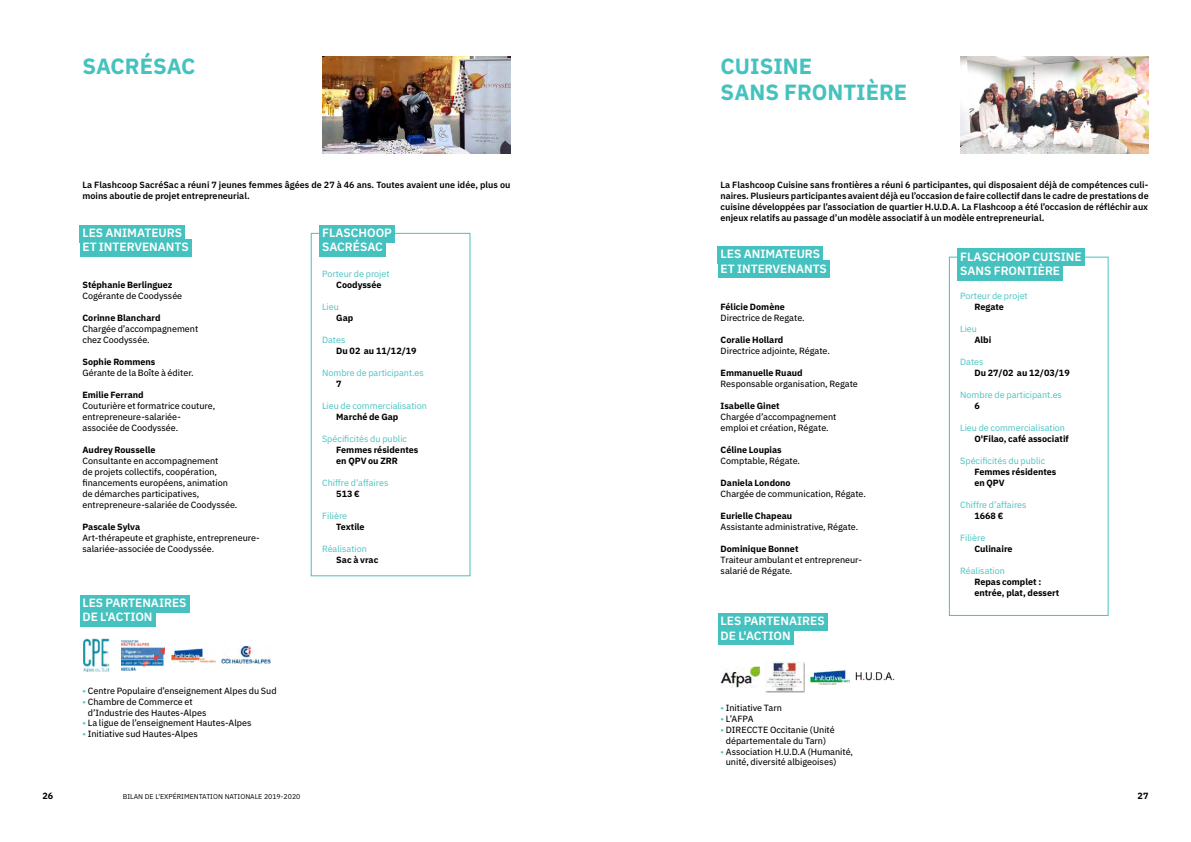
<style>
.page{position:relative;width:1191px;height:842px;background:#fff}
.page>*{position:absolute;margin:0;border:0;box-sizing:border-box;transform-origin:0 0}
.t1{font:700 22px/26.4px "IBM Plex Sans";color:#45c2bf}
.t2{font:600 12px/14.4px "IBM Plex Sans";color:#fff}
.t3{font:9px/11px "IBM Plex Sans Text";color:#000}
.t4{font:600 9px/10.8px "IBM Plex Sans";color:#000}
.t5{font:700 9px/11px "IBM Plex Sans";color:#000}
.t6{font:9px "IBM Plex Sans";color:#45c2bf}
.t7{font:7px "IBM Plex Sans";color:#000}
.s1{font-size:8.5px}
.s2{color:#45c2bf}
</style>
<div class="page">
<div style="left:80px;top:225px;width:105px;height:17px;background:#45c2bf"></div>
<div style="left:80px;top:239px;width:112px;height:18px;background:#45c2bf"></div>
<div style="left:80px;top:595px;width:109px;height:17px;background:#45c2bf"></div>
<div style="left:80px;top:609px;width:75px;height:18px;background:#45c2bf"></div>
<div style="left:718px;top:613px;width:109px;height:18px;background:#45c2bf"></div>
<div style="left:718px;top:627px;width:75px;height:18px;background:#45c2bf"></div>
<img style="left:84px;top:639px;width:26px;height:33px">
<img style="left:222px;top:646px;width:49px;height:17px">
<img style="left:121px;top:640px;width:44px;height:30px">
<img style="left:172px;top:648px;width:43px;height:14px">
<div style="left:718px;top:246px;width:105px;height:18px;background:#45c2bf"></div>
<div style="left:718px;top:260px;width:111px;height:18px;background:#45c2bf"></div>
<img style="left:810px;top:669px;width:39px;height:16px">
<img style="left:720px;top:666px;width:40px;height:22px">
<img style="left:765px;top:662px;width:40px;height:31px">
<img style="left:855px;top:672px;width:39px;height:9px">
<div style="left:311px;top:233px;width:159px;height:343px;border:1px solid #45c2bf"></div>
<div style="left:949px;top:257px;width:159px;height:359px;border:1px solid #45c2bf"></div>
<div style="left:319px;top:225px;width:76px;height:17px;background:#45c2bf"></div>
<div style="left:319px;top:239px;width:67px;height:18px;background:#45c2bf"></div>
<div style="left:957px;top:249px;width:127px;height:17px;background:#45c2bf"></div>
<div style="left:957px;top:263px;width:106px;height:18px;background:#45c2bf"></div>
<img style="left:960px;top:57px;width:188px;height:97px">
<img style="left:322px;top:57px;width:188px;height:97px">
<h1 class="t1" style="left:82px;top:51px;width:115px">SACRÉSAC</h1>
<h1 class="t1" style="left:720px;top:51px;width:188px">CUISINE<br>SANS FRONTIÈRE</h1>
<p class="t4" style="left:82px;top:179px;width:429px">La Flashcoop SacréSac a réuni 7 jeunes femmes âgées de 27 à 46 ans. Toutes avaient une idée, plus ou moins aboutie de projet entrepreneurial.</p>
<p class="t4" style="left:720px;top:179px;width:430px;text-align:justify">La Flashcoop Cuisine sans frontières a réuni 6 participantes, qui disposaient déjà de compétences culi&shy;naires. Plusieurs participantes avaient déjà eu l’occasion de faire collectif dans le cadre de prestations de cuisine développées par l’association de quartier H.U.D.A. La Flashcoop a été l’occasion de réfléchir aux enjeux relatifs au passage d’un modèle associatif à un modèle entrepreneurial.</p>
<h2 class="t2" style="left:322px;top:224px;width:71px">FLASCHOOP<br>SACRÉSAC</h2>
<p class="t6" style="left:322px;top:267px;width:69px">Porteur de projet</p>
<p class="t5" style="left:336px;top:278px;width:47px">Coodyssée</p>
<p class="t6" style="left:322px;top:300px;width:18px">Lieu</p>
<p class="t5" style="left:336px;top:311px;width:19px">Gap</p>
<p class="t6" style="left:322px;top:333px;width:25px">Dates</p>
<p class="t5" style="left:336px;top:344px;width:82px">Du 02 au 11/12/19</p>
<p class="t6" style="left:322px;top:366px;width:103px">Nombre de participant.es</p>
<p class="t5" style="left:336px;top:377px;width:7px">7</p>
<p class="t6" style="left:322px;top:399px;width:106px">Lieu de commercialisation</p>
<p class="t5" style="left:336px;top:410px;width:64px">Marché de Gap</p>
<p class="t6" style="left:322px;top:432px;width:87px">Spécificités du public</p>
<p class="t5" style="left:336px;top:443px;width:84px">Femmes résidentes en QPV ou ZRR</p>
<p class="t6" style="left:322px;top:476px;width:68px">Chiffre d’affaires</p>
<p class="t5" style="left:336px;top:487px;width:25px">513 €</p>
<p class="t6" style="left:322px;top:509px;width:27px">Filière</p>
<p class="t5" style="left:336px;top:520px;width:30px">Textile</p>
<p class="t6" style="left:322px;top:542px;width:46px">Réalisation</p>
<p class="t5" style="left:336px;top:553px;width:44px">Sac à vrac</p>
<h2 class="t2" style="left:82px;top:224px;width:108px">LES ANIMATEURS<br>ET INTERVENANTS</h2>
<p class="t5" style="left:82px;top:278px;width:92px">Stéphanie Berlinguez</p>
<p class="t3" style="left:82px;top:289px;width:101px">Cogérante de Coodyssée</p>
<p class="t5" style="left:82px;top:311px;width:80px">Corinne Blanchard</p>
<p class="t3" style="left:82px;top:322px;width:117px">Chargée d’accompagnement chez Coodyssée.</p>
<p class="t5" style="left:82px;top:355px;width:74px">Sophie Rommens</p>
<p class="t3" style="left:82px;top:366px;width:113px">Gérante de la Boîte à éditer.</p>
<p class="t5" style="left:82px;top:388px;width:63px">Emilie Ferrand</p>
<p class="t3" style="left:82px;top:399px;width:134px">Couturière et formatrice couture, entrepreneure-salariée&shy;associée de Coodyssée.</p>
<p class="t5" style="left:82px;top:443px;width:74px">Audrey Rousselle</p>
<p class="t3" style="left:82px;top:454px;width:156px">Consultante en accompagnement<br>de projets collectifs, coopération, financements européens, animation de démarches participatives, entrepreneure-salariée de Coodyssée.</p>
<p class="t5" style="left:82px;top:520px;width:59px">Pascale Sylva</p>
<p class="t3" style="left:82px;top:531px;width:179px">Art-thérapeute et graphiste, entrepreneure&shy;salariée-associée de Coodyssée<span class="s1">.</span></p>
<h2 class="t2" style="left:720px;top:246px;width:108px">LES ANIMATEURS<br>ET INTERVENANTS</h2>
<p class="t5" style="left:720px;top:300px;width:66px">Félicie Domène</p>
<p class="t3" style="left:720px;top:311px;width:85px">Directrice de Regate.</p>
<p class="t5" style="left:720px;top:333px;width:64px">Coralie Hollard</p>
<p class="t3" style="left:720px;top:344px;width:111px">Directrice adjointe, Régate.</p>
<p class="t5" style="left:720px;top:366px;width:83px">Emmanuelle Ruaud</p>
<p class="t3" style="left:720px;top:377px;width:139px">Responsable organisation, Regate</p>
<p class="t5" style="left:720px;top:399px;width:61px">Isabelle Ginet</p>
<p class="t3" style="left:720px;top:410px;width:117px">Chargée d’accompagnement emploi et création, Régate.</p>
<p class="t5" style="left:720px;top:443px;width:63px">Céline Loupias</p>
<p class="t3" style="left:720px;top:454px;width:81px">Comptable, Régate.</p>
<p class="t5" style="left:720px;top:476px;width:72px">Daniela Londono</p>
<p class="t3" style="left:720px;top:487px;width:147px">Chargée de communication, Régate.</p>
<p class="t5" style="left:720px;top:509px;width:73px">Eurielle Chapeau</p>
<p class="t3" style="left:720px;top:520px;width:139px">Assistante administrative, Régate.</p>
<p class="t5" style="left:720px;top:542px;width:79px">Dominique Bonnet</p>
<p class="t3" style="left:720px;top:553px;width:143px">Traiteur ambulant et entrepreneur&shy;salarié de Régate.</p>
<h2 class="t2" style="left:960px;top:248px;width:123px">FLASCHOOP CUISINE<br>SANS FRONTIÈRE</h2>
<p class="t6" style="left:960px;top:289px;width:69px">Porteur de projet</p>
<p class="t5" style="left:974px;top:300px;width:31px">Regate</p>
<p class="t6" style="left:960px;top:322px;width:18px">Lieu</p>
<p class="t5" style="left:974px;top:333px;width:18px">Albi</p>
<p class="t6" style="left:960px;top:355px;width:25px">Dates</p>
<p class="t5" style="left:974px;top:366px;width:97px">Du 27/02 au 12/03/19</p>
<p class="t6" style="left:960px;top:388px;width:103px">Nombre de participant.es</p>
<p class="t5" style="left:974px;top:399px;width:7px">6</p>
<p class="t6" style="left:960px;top:421px;width:106px">Lieu de commercialisation</p>
<p class="t5" style="left:974px;top:432px;width:96px">O'Filao, café associatif</p>
<p class="t6" style="left:960px;top:454px;width:87px">Spécificités du public</p>
<p class="t5" style="left:974px;top:465px;width:84px">Femmes résidentes en QPV</p>
<p class="t6" style="left:960px;top:498px;width:68px">Chiffre d’affaires</p>
<p class="t5" style="left:974px;top:509px;width:30px">1668 €</p>
<p class="t6" style="left:960px;top:531px;width:27px">Filière</p>
<p class="t5" style="left:974px;top:542px;width:40px">Culinaire</p>
<p class="t6" style="left:960px;top:564px;width:46px">Réalisation</p>
<p class="t5" style="left:974px;top:575px;width:86px">Repas complet : entrée, plat, dessert</p>
<h2 class="t2" style="left:82px;top:594px;width:106px">LES PARTENAIRES<br>DE L'ACTION</h2>
<h2 class="t2" style="left:720px;top:613px;width:106px">LES PARTENAIRES<br>DE L'ACTION</h2>
<p class="t3" style="left:82px;top:684px;width:196px"><span class="s2">•</span> Centre Populaire d’enseignement Alpes du Sud</p>
<p class="t3" style="left:88px;top:695px;width:120px;text-indent:-5px"><span class="s2">•</span> Chambre de Commerce et d’Industrie des Hautes-Alpes</p>
<p class="t3" style="left:82px;top:717px;width:171px"><span class="s2">•</span> La ligue de l’enseignement Hautes-Alpes</p>
<p class="t3" style="left:82px;top:728px;width:117px"><span class="s2">•</span> Initiative sud Hautes-Alpes</p>
<p class="t3" style="left:720px;top:702px;width:63px"><span class="s2">•</span> Initiative Tarn</p>
<p class="t3" style="left:720px;top:713px;width:35px"><span class="s2">•</span> L’AFPA</p>
<p class="t3" style="left:720px;top:724px;width:116px;text-align:center"><span class="s2">•</span> DIRECCTE Occitanie (Unité départementale du Tarn)</p>
<p class="t3" style="left:726px;top:745px;width:129px;text-indent:-5px"><span class="s2">•</span> Association H.U.D.A (Humanité, unité, diversité albigeoises)</p>
<p class="t5" style="left:43px;top:790px;width:12px">26</p>
<p class="t7" style="left:123px;top:791px;width:179px">BILAN DE L'EXPÉRIMENTATION NATIONALE 2019-2020</p>
<p class="t5" style="left:1137px;top:790px;width:12px">27</p>
</div>
